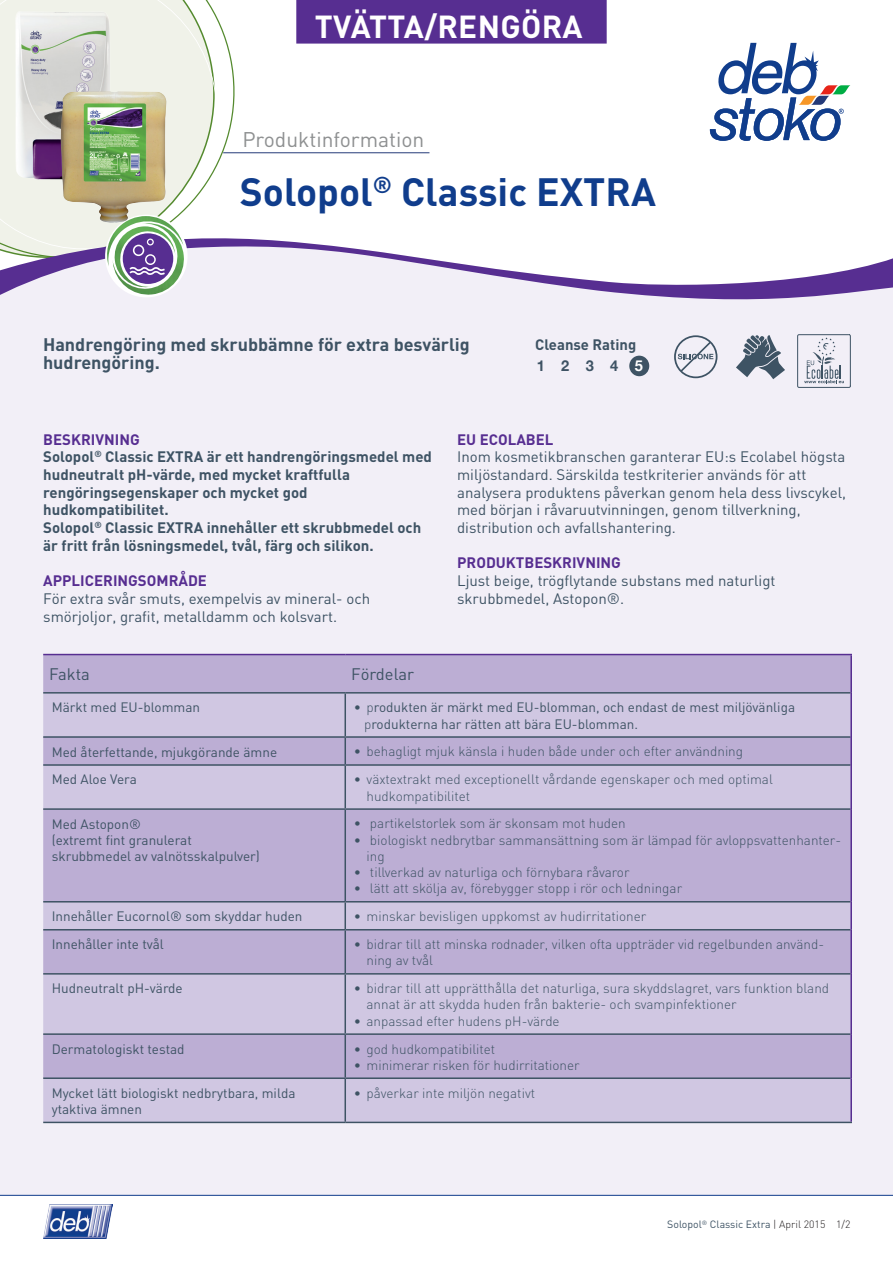
<style>
.page{position:relative;width:893px;height:1263px;background:#fff}
.page>*{position:absolute;margin:0;border:0;box-sizing:border-box;transform-origin:0 0}
.t1{font:700 39px "DIN";color:#103d8c}
.t2{font:700 31.5px "DIN";letter-spacing:.01em;color:#fff}
.t3{font:21px "DIN";color:#8e9091}
._08_Copy_Prokyon_8_7{font:700 18px/18px "DIN";color:#3e5364}
.t4{font:16.5px "DIN";color:#3e5364}
._08_Copy_Prokyon_8_7-2{font:15px/17.7px "DIN";color:#3e5364}
._08_Subline_Prokyon{font:700 15px/17.7px "DIN";color:#3e5364}
._08_Subline_Prokyon-2{font:15px/17.7px "DIN";color:#3e5364}
._08_Subline_Prokyon-3{font:700 15px "DIN";color:#572e91}
._08_Copy_Prokyon_8_7-3{font:700 15px "DIN";color:#572e91}
.t5{font:700 15px "Helvetica Neue";color:#3e5364}
.t6{font:700 15px "Helvetica Neue";color:#fff}
.t7{font:300 13.5px/16.2px "DIN";color:#3e5364}
.t8{font:13.5px "DIN";color:#3e5364}
._07_Prokyon_7_9{font:10.5px "DIN";color:#3e5364}
.s1{font-weight:300}
.s2{font-weight:300;color:#231f20}
</style>
<div class="page">
<div style="left:0;top:60px;width:893px;height:1136px;background:#f2eff7"></div>
<hr style="left:0;top:1195px;width:893px;height:1px;background:#103d8c">
<img style="left:43px;top:1204px;width:70px;height:34px">
<div style="left:250px;top:42px;width:643px;height:193px;background:#fff"></div>
<svg style="left:0;top:0;width:250px;height:235px;fill:#f0f2e9"></svg>
<hr style="left:223px;top:152px;width:206px;height:1px;background:#243a79">
<svg style="left:0;top:235px;width:893px;height:65px"></svg>
<svg style="left:710px;top:43px;width:140px;height:98px"></svg>
<div style="left:43px;top:655px;width:807px;height:37px;background:#bcaed4"></div>
<svg style="left:43px;top:693px;width:807px;height:429px;background:#c5bada"></svg>
<hr style="left:43px;top:692px;width:302px;height:1px;background:#3e5364">
<hr style="left:43px;top:736px;width:302px;height:2px;background:#3e5364">
<hr style="left:43px;top:764px;width:302px;height:2px;background:#3e5364">
<hr style="left:43px;top:808px;width:302px;height:2px;background:#3e5364">
<hr style="left:43px;top:901px;width:302px;height:1px;background:#3e5364">
<hr style="left:43px;top:929px;width:302px;height:1px;background:#3e5364">
<hr style="left:43px;top:973px;width:302px;height:1px;background:#3e5364">
<hr style="left:43px;top:1033px;width:302px;height:2px;background:#3e5364">
<hr style="left:344px;top:693px;width:2px;height:43px;background:#3e5364">
<hr style="left:344px;top:738px;width:2px;height:26px;background:#3e5364">
<hr style="left:344px;top:766px;width:2px;height:42px;background:#3e5364">
<hr style="left:344px;top:810px;width:2px;height:91px;background:#3e5364">
<hr style="left:344px;top:902px;width:2px;height:27px;background:#3e5364">
<hr style="left:344px;top:930px;width:2px;height:43px;background:#3e5364">
<hr style="left:344px;top:974px;width:2px;height:59px;background:#3e5364">
<hr style="left:344px;top:1035px;width:2px;height:42px;background:#3e5364">
<hr style="left:345px;top:692px;width:505px;height:1px;background:#3e5364">
<hr style="left:345px;top:736px;width:505px;height:2px;background:#3e5364">
<hr style="left:345px;top:764px;width:505px;height:2px;background:#3e5364">
<hr style="left:345px;top:808px;width:505px;height:2px;background:#3e5364">
<hr style="left:345px;top:901px;width:505px;height:1px;background:#3e5364">
<hr style="left:345px;top:929px;width:505px;height:1px;background:#3e5364">
<hr style="left:345px;top:973px;width:505px;height:1px;background:#3e5364">
<hr style="left:345px;top:1033px;width:505px;height:2px;background:#3e5364">
<hr style="left:345px;top:1077px;width:505px;height:2px;background:#3e5364">
<hr style="left:345px;top:1122px;width:507px;height:1px;background:#3e5364">
<hr style="left:43px;top:654px;width:302px;height:1px;background:#572e91">
<hr style="left:345px;top:654px;width:507px;height:1px;background:#572e91">
<hr style="left:850px;top:655px;width:2px;height:38px;background:#572e91">
<hr style="left:850px;top:693px;width:2px;height:44px;background:#572e91">
<hr style="left:850px;top:737px;width:2px;height:28px;background:#572e91">
<hr style="left:850px;top:765px;width:2px;height:44px;background:#572e91">
<hr style="left:850px;top:809px;width:2px;height:93px;background:#572e91">
<hr style="left:850px;top:1034px;width:2px;height:44px;background:#572e91">
<hr style="left:850px;top:902px;width:2px;height:28px;background:#572e91">
<hr style="left:850px;top:930px;width:2px;height:44px;background:#572e91">
<hr style="left:850px;top:974px;width:2px;height:60px;background:#572e91">
<hr style="left:850px;top:1078px;width:2px;height:44px;background:#572e91">
<hr style="left:43px;top:1077px;width:302px;height:2px;background:#3e5364">
<hr style="left:344px;top:1079px;width:2px;height:43px;background:#3e5364">
<hr style="left:43px;top:1122px;width:302px;height:1px;background:#3e5364">
<img style="left:113px;top:222px;width:72px;height:74px">
<img style="left:113px;top:267px;width:62px;height:22px">
<img style="left:105px;top:216px;width:78px;height:51px">
<div style="left:296px;top:0;width:311px;height:44px;background:#572e91"></div>
<img style="left:0;top:0;width:119px;height:191px">
<img style="left:61px;top:91px;width:106px;height:132px">
<svg style="left:736px;top:335px;width:49px;height:44px"></svg>
<svg style="left:797px;top:334px;width:54px;height:54px"></svg>
<div style="left:629px;top:356px;width:20px;height:20px;background:#3e5364;border-radius:50%"></div>
<svg style="left:674px;top:335px;width:43px;height:43px"></svg>
<p class="t2" style="left:315px;top:6px;width:269px">TVÄTTA/RENGÖRA</p>
<p class="t3" style="left:242px;top:126px;width:183px">Produktinformation</p>
<p class="t1" style="left:240px;top:166px;width:418px">Solopol<sup>®</sup> Classic EXTRA</p>
<p class="_08_Copy_Prokyon_8_7" style="left:43px;top:335px;width:428px">Handrengöring med skrubbämne för extra besvärlig hudrengöring.</p>
<p class="_08_Subline_Prokyon" style="left:535px;top:335px;width:102px">Cleanse Rating</p>
<p class="t5" style="left:537px;top:354px;width:10px">1</p>
<p class="t5" style="left:561px;top:354px;width:34px">2 3</p>
<p class="t5" style="left:610px;top:354px;width:10px">4</p>
<p class="t6" style="left:635px;top:354px;width:10px">5</p>
<p class="_08_Subline_Prokyon-3" style="left:43px;top:429px;width:98px">BESKRIVNING</p>
<p class="_08_Subline_Prokyon" style="left:43px;top:447px;width:390px">Solopol<sup>®</sup> Classic EXTRA är ett handrengöringsmedel med hudneutralt pH-värde, med mycket kraftfulla rengöringsegenskaper och mycket god hudkompatibilitet.</p>
<p class="_08_Subline_Prokyon" style="left:43px;top:518px;width:380px">Solopol<sup>®</sup> Classic EXTRA innehåller ett skrubbmedel och är fritt från lösningsmedel, tvål, färg och silikon.</p>
<p class="_08_Subline_Prokyon-3" style="left:43px;top:571px;width:165px">APPLICERINGSOMRÅDE</p>
<p class="_08_Subline_Prokyon-2" style="left:43px;top:589px;width:328px">För extra svår smuts, exempelvis av mineral- och smörjoljor, grafit, metalldamm och kolsvart.</p>
<p class="_08_Copy_Prokyon_8_7-3" style="left:457px;top:429px;width:98px">EU ECOLABEL</p>
<p class="_08_Copy_Prokyon_8_7-2" style="left:457px;top:448px;width:390px">Inom kosmetikbranschen garanterar EU:s Ecolabel högsta miljöstandard. Särskilda testkriterier används för att analysera produktens påverkan genom hela dess livscykel, med början i råvaruutvinningen, genom tillverkning, distribution och avfallshantering.</p>
<p class="_08_Copy_Prokyon_8_7-3" style="left:457px;top:553px;width:165px">PRODUKTBESKRIVNING</p>
<p class="_08_Copy_Prokyon_8_7-2" style="left:457px;top:572px;width:320px">Ljust beige, trögflytande substans med naturligt skrubbmedel, Astopon®.</p>
<p class="t4" style="left:49px;top:664px;width:42px">Fakta</p>
<p class="t4" style="left:351px;top:664px;width:64px">Fördelar</p>
<p class="t8" style="left:52px;top:699px;width:150px">Märkt med EU-blomman</p>
<p class="t8" style="left:354px;top:699px;width:443px"><span class="s1">• p</span>rodukten är märkt med EU-blomman, och endast de mest miljövänliga</p>
<p class="t8" style="left:364px;top:715px;width:275px"><span class="s1">p</span>rodukterna har rätten att bära EU-blomman.</p>
<p class="t8" style="left:52px;top:743px;width:227px">Med återfettande, mjukgörande ämne</p>
<p class="t7" style="left:354px;top:743px;width:391px">• behagligt mjuk känsla i huden både under och efter användning</p>
<p class="t8" style="left:52px;top:771px;width:87px">Med Aloe Vera</p>
<p class="t7" style="left:367px;top:771px;width:408px;text-indent:-13px">• växtextrakt med exceptionellt vårdande egenskaper och med optimal hudkompatibilitet</p>
<p class="t8" style="left:52px;top:815px;width:91px">Med Astopon®</p>
<p class="t8" style="left:52px;top:831px;width:142px">(extremt fint granulerat</p>
<p class="t8" style="left:52px;top:848px;width:210px">skrubbmedel av valnötsskalpulver)</p>
<p class="t7" style="left:354px;top:815px;width:274px">• partikelstorlek som är skonsam mot huden</p>
<p class="t7" style="left:367px;top:831px;width:476px;text-indent:-13px">• biologiskt nedbrytbar sammansättning som är lämpad för avloppsvattenhanter&shy;ing</p>
<p class="t7" style="left:354px;top:864px;width:277px">• tillverkad av naturliga och förnybara råvaror</p>
<p class="t7" style="left:354px;top:880px;width:330px">• lätt att skölja av, förebygger stopp i rör och ledningar</p>
<p class="t8" style="left:52px;top:908px;width:252px">Innehåller Eucornol® som skyddar huden</p>
<p class="t7" style="left:354px;top:908px;width:294px">• minskar bevisligen uppkomst av hudirritationer</p>
<p class="t8" style="left:52px;top:936px;width:114px">Innehåller inte tvål</p>
<p class="t7" style="left:367px;top:936px;width:459px;text-indent:-13px">• bidrar till att minska rodnader, vilken ofta uppträder vid regelbunden använd&shy;ning av tvål</p>
<p class="t8" style="left:52px;top:980px;width:133px">Hudneutralt pH-värde</p>
<p class="t7" style="left:367px;top:980px;width:464px;text-indent:-13px">• bidrar till att upprätthålla det naturliga, sura skyddslagret, vars funktion bland annat är att skydda huden från bakterie- och svampinfektioner</p>
<p class="t7" style="left:354px;top:1012px;width:207px">• anpassad efter hudens pH-värde</p>
<p class="t8" style="left:52px;top:1040px;width:134px">Dermatologiskt testad</p>
<p class="t7" style="left:354px;top:1040px;width:143px">• god hudkompatibilitet</p>
<p class="t7" style="left:354px;top:1056px;width:227px">• minimerar risken för hudirritationer</p>
<p class="t8" style="left:52px;top:1084px;width:245px">Mycket lätt biologiskt nedbrytbara, milda</p>
<p class="t8" style="left:52px;top:1100px;width:92px">ytaktiva ämnen</p>
<p class="t7" style="left:354px;top:1084px;width:183px">• påverkar inte miljön negativt</p>
<p class="_07_Prokyon_7_9" style="left:667px;top:1218px;width:185px">Solopol<sup>®</sup> Classic Extra <span class="s2">| April 2015 1/2</span></p>
</div>
